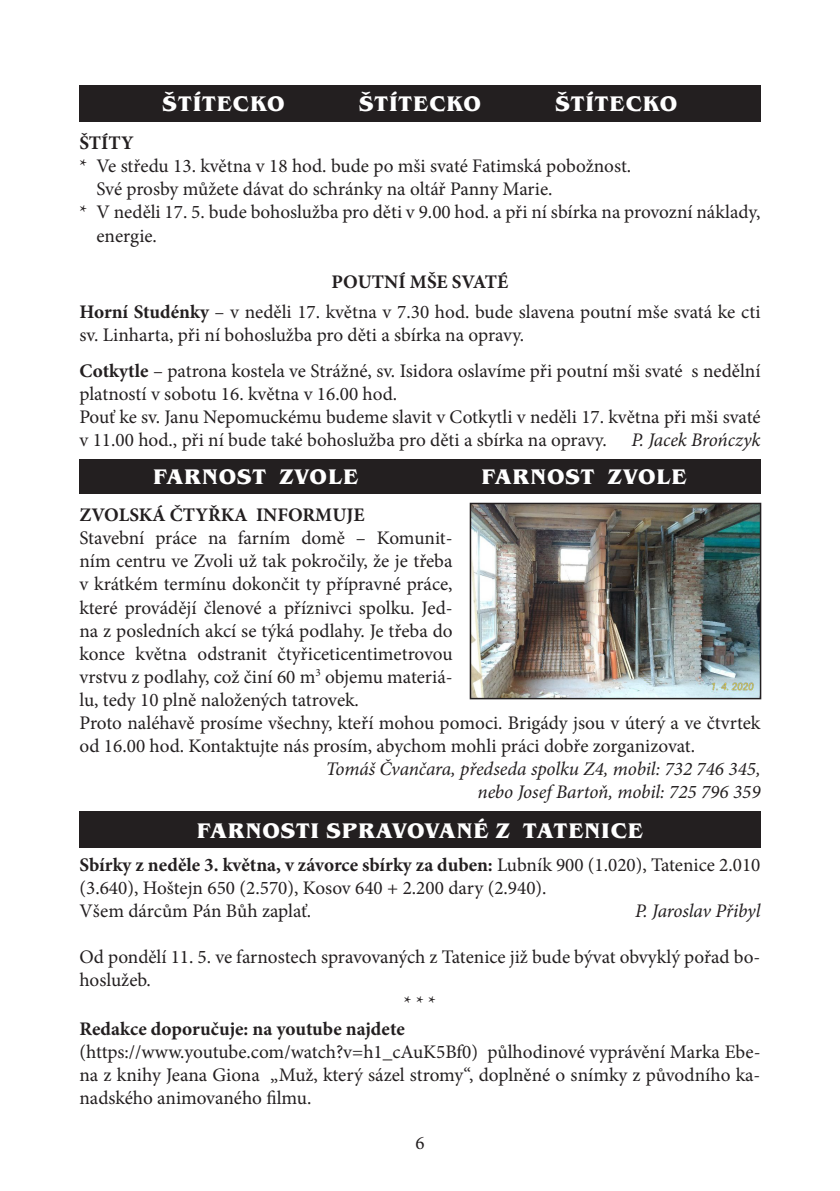
<style>
.page{position:relative;width:840px;height:1191px;background:#fff}
.page>*{position:absolute;margin:0;border:0;box-sizing:border-box;transform-origin:0 0}
.t1{font:700 21.8px "Benguiat Itc TOT";letter-spacing:.045em;color:#fff}
.t2{font:19.2px/23px "Minion Pro";color:#231f20}
.t3{font:italic 19.2px/23px "Minion Pro";letter-spacing:-.005em;color:#231f20;text-align:right}
.t4{font:700 19.2px "Minion Pro";color:#231f20}
.t5{font:19px "Minion Pro";color:#231f20}
.s1{font-weight:700}
</style>
<div class="page">
<div style="left:79px;top:85px;width:681px;height:36px;background:#231f20"></div>
<div style="left:79px;top:459px;width:681px;height:34px;background:#231f20"></div>
<div style="left:79px;top:811px;width:681px;height:36px;background:#231f20"></div>
<img style="left:472px;top:506px;width:285px;height:190px">
<div style="left:469px;top:503px;width:291px;height:196px;border:2px solid #231f20"></div>
<p class="t1" style="left:162px;top:91px;width:123px">ŠTÍTECKO</p>
<p class="t1" style="left:359px;top:91px;width:123px">ŠTÍTECKO</p>
<p class="t1" style="left:555px;top:91px;width:123px">ŠTÍTECKO</p>
<p class="t4" style="left:79px;top:130px;width:56px">ŠTÍTY</p>
<p class="t2" style="left:79px;top:155px;width:553px">* Ve středu 13. května v 18 hod. bude po mši svaté Fatimská pobožnost.</p>
<p class="t2" style="left:96px;top:178px;width:457px">Své prosby můžete dávat do schránky na oltář Panny Marie.</p>
<p class="t2" style="left:79px;top:201px;width:682px">* V neděli 17. 5. bude bohoslužba pro děti v 9.00 hod. a při ní sbírka na provozní náklady,</p>
<p class="t2" style="left:96px;top:224px;width:62px">energie.</p>
<p class="t2" style="left:79px;top:266px;width:682px;line-height:30px;text-align:center"><span class="s1">POUTNÍ MŠE SVATÉ<br>Horní Studénky</span> – v neděli 17. května v 7.30 hod. bude slavena poutní mše svatá ke cti</p>
<p class="t2" style="left:79px;top:317px;width:682px;line-height:36px">sv. Linharta, při ní bohoslužba pro děti a sbírka na opravy.<br><span class="s1">Cotkytle</span> – patrona kostela ve Strážné, sv. Isidora oslavíme při poutní mši svaté s nedělní</p>
<p class="t2" style="left:79px;top:382px;width:682px">platností v sobotu 16. května v 16.00 hod.<br>Pouť ke sv. Janu Nepomuckému budeme slavit v Cotkytli v neděli 17. května při mši svaté v 11.00 hod., při ní bude také bohoslužba pro děti a sbírka na opravy.</p>
<p class="t3" style="left:631px;top:428px;width:131px">P. Jacek Brończyk</p>
<p class="t1" style="left:153px;top:464px;width:206px">FARNOST ZVOLE</p>
<p class="t1" style="left:481px;top:464px;width:206px">FARNOST ZVOLE</p>
<p class="t4" style="left:79px;top:501px;width:286px">ZVOLSKÁ ČTYŘKA INFORMUJE</p>
<p class="t2" style="left:79px;top:527px;width:682px">Stavební práce na farním domě – Komunit-<br>ním centru ve Zvoli už tak pokročily, že je třeba<br>v krátkém termínu dokončit ty přípravné práce,<br>které provádějí členové a příznivci spolku. Jed-<br>na z posledních akcí se týká podlahy. Je třeba do<br>konce května odstranit čtyřiceticentimetrovou<br>vrstvu z podlahy, což činí 60 m<sup>3</sup> objemu materiá-<br>lu, tedy 10 plně naložených tatrovek.<br>Proto naléhavě prosíme všechny, kteří mohou pomoci. Brigády jsou v úterý a ve čtvrtek od 16.00 hod. Kontaktujte nás prosím, abychom mohli práci dobře zorganizovat.</p>
<p class="t3" style="left:325px;top:757px;width:436px">Tomáš Čvančara, předseda spolku Z4, mobil: 732 746 345, nebo Josef Bartoň, mobil: 725 796 359</p>
<p class="t1" style="left:197px;top:817px;width:356px">FARNOSTI SPRAVOVANÉ Z TATENIC</p>
<p class="t1" style="left:627px;top:817px;width:17px">E</p>
<p class="t2" style="left:79px;top:853px;width:682px"><span class="s1">Sbírky z neděle 3. května, v závorce sbírky za duben:</span> Lubník 900 (1.020), Tatenice 2.010 (3.640), Hoštejn 650 (2.570), Kosov 640 + 2.200 dary (2.940).<br>Všem dárcům Pán Bůh zaplať.</p>
<p class="t3" style="left:635px;top:899px;width:127px">P. Jaroslav Přibyl</p>
<p class="t2" style="left:79px;top:945px;width:682px">Od pondělí 11. 5. ve farnostech spravovaných z Tatenice již bude bývat obvyklý pořad bo-</p>
<p class="t2" style="left:79px;top:968px;width:73px">hoslužeb.</p>
<p class="t2" style="left:404px;top:991px;width:33px">* * *</p>
<p class="t4" style="left:79px;top:1015px;width:326px">Redakce doporučuje: na youtube najdete</p>
<p class="t2" style="left:79px;top:1040px;width:682px;text-align:justify">(https://www.youtube.com/watch?v=h1_cAuK5Bf0) půlhodinové vyprávění Marka Ebe&shy;na z knihy Jeana Giona „Muž, který sázel stromy“, doplněné o snímky z původního ka&shy;nadského animovaného filmu.</p>
<p class="t5" style="left:415px;top:1130px;width:11px">6</p>
</div>
